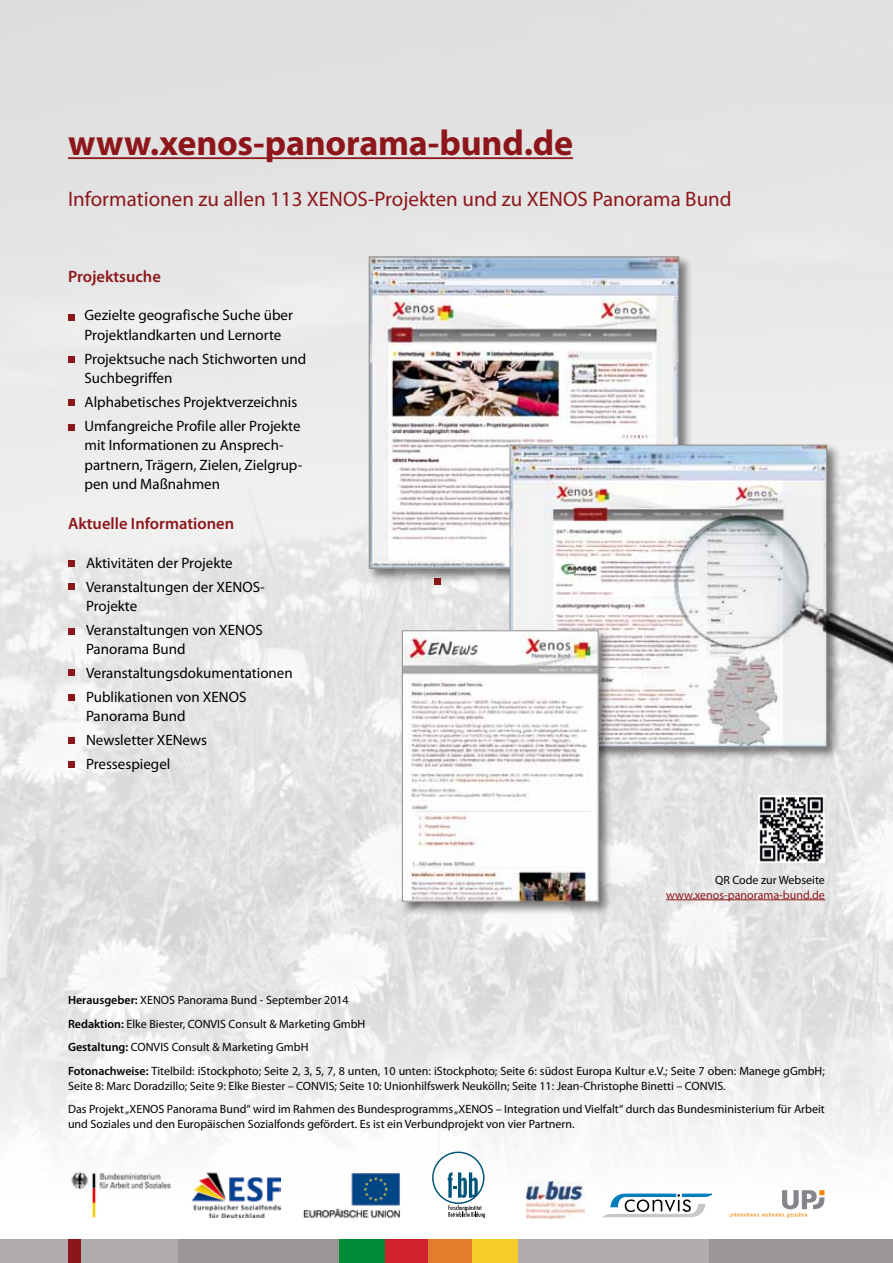
<style>
.page{position:relative;width:893px;height:1263px;background:#fff}
.page>*{position:absolute;margin:0;border:0;box-sizing:border-box;transform-origin:0 0}
.t1{font:700 36px "Myriad Pro";letter-spacing:-.005em;color:#8d161b}
.t2{font:21px "Myriad Pro";color:#8d161b}
.t3{font:600 16.5px "Myriad Pro";color:#8d161b}
.t4{font:15px/19.5px "Myriad Pro";color:#000}
.t5{font:12px/23.5px "Myriad Pro";color:#000}
.t6{font:12px "Myriad Pro";color:#8d161b}
.s1{font-weight:600}
</style>
<div class="page">
<img style="left:0;top:0;width:893px;height:1240px">
<div style="left:705px;top:1240px;width:188px;height:23px;background:#9a9597"></div>
<div style="left:176px;top:1240px;width:163px;height:23px;background:#9a9597"></div>
<div style="left:514px;top:1240px;width:195px;height:23px;background:#b0acad"></div>
<div style="left:0;top:1240px;width:177px;height:23px;background:#b0acad"></div>
<div style="left:68px;top:1240px;width:13px;height:23px;background:#8d161b"></div>
<div style="left:428px;top:1240px;width:46px;height:23px;background:#e17d2c"></div>
<div style="left:382px;top:1240px;width:46px;height:23px;background:#d0222d"></div>
<div style="left:339px;top:1240px;width:46px;height:23px;background:#008b37"></div>
<div style="left:472px;top:1240px;width:46px;height:23px;background:#f5ce2b"></div>
<img style="left:68px;top:1172px;width:105px;height:48px">
<img style="left:293px;top:1173px;width:107px;height:48px">
<img style="left:188px;top:1165px;width:93px;height:52px">
<svg style="left:730px;top:1190px;width:94px;height:27px"></svg>
<svg style="left:603px;top:1194px;width:109px;height:23px"></svg>
<img style="left:526px;top:1181px;width:59px;height:37px">
<svg style="left:448px;top:1172px;width:30px;height:26px"></svg>
<div style="left:432px;top:1151px;width:52px;height:53px;border:1px solid #00547a;border-radius:50%"></div>
<svg style="left:448px;top:1205px;width:37px;height:13px"></svg>
<div style="left:434px;top:578px;width:6px;height:7px;background:#8d161b"></div>
<div style="left:68px;top:694px;width:7px;height:6px;background:#8d161b"></div>
<div style="left:68px;top:314px;width:7px;height:6px;background:#8d161b"></div>
<div style="left:68px;top:356px;width:7px;height:6px;background:#8d161b"></div>
<div style="left:68px;top:399px;width:7px;height:7px;background:#8d161b"></div>
<div style="left:68px;top:583px;width:7px;height:7px;background:#8d161b"></div>
<div style="left:68px;top:628px;width:7px;height:7px;background:#8d161b"></div>
<div style="left:68px;top:424px;width:7px;height:6px;background:#8d161b"></div>
<div style="left:68px;top:560px;width:7px;height:6px;background:#8d161b"></div>
<div style="left:68px;top:669px;width:7px;height:7px;background:#8d161b"></div>
<div style="left:68px;top:738px;width:7px;height:6px;background:#8d161b"></div>
<div style="left:68px;top:761px;width:7px;height:6px;background:#8d161b"></div>
<div style="left:367px;top:254px;width:326px;height:329px;background:#000;opacity:.5"></div>
<img style="left:371px;top:258px;width:306px;height:309px">
<div style="left:507px;top:443px;width:334px;height:318px;background:#000;opacity:.5"></div>
<img style="left:512px;top:447px;width:313px;height:298px">
<div style="left:400px;top:628px;width:213px;height:287px;background:#000;opacity:.5"></div>
<img style="left:404px;top:632px;width:192px;height:267px">
<div style="left:402px;top:630px;width:196px;height:271px;border:1px solid #908b8d"></div>
<img style="left:645px;top:484px;width:248px;height:244px">
<img style="left:758px;top:796px;width:67px;height:66px">
<hr style="left:68px;top:157px;width:505px;height:2px;background:#8d161b">
<hr style="left:666px;top:899px;width:159px;height:1px;background:#8d161b">
<h1 class="t1" style="left:68px;top:119px;width:507px">www.xenos-panorama-bund.de</h1>
<h2 class="t2" style="left:68px;top:186px;width:665px">Informationen zu allen 113 XENOS-Projekten und zu XENOS Panorama Bund</h2>
<h3 class="t3" style="left:68px;top:266px;width:94px">Projektsuche</h3>
<p class="t4" style="left:68px;top:305px;width:227px;text-align:center">• Gezielte geografische Suche über<br>Projektlandkarten und Lernorte</p>
<p class="t4" style="left:85px;top:348px;width:223px;text-indent:-16px">• Projektsuche nach Stichworten und<br>Suchbegriffen</p>
<p class="t4" style="left:68px;top:392px;width:231px">• Alphabetisches Projektverzeichnis</p>
<p class="t4" style="left:85px;top:415px;width:219px;text-indent:-16px">• Umfangreiche Profile aller Projekte mit Informationen zu Ansprech&shy;partnern, Trägern, Zielen, Zielgrup&shy;pen und Maßnahmen</p>
<h3 class="t3" style="left:68px;top:513px;width:168px">Aktuelle Informationen</h3>
<p class="t4" style="left:68px;top:553px;width:166px">• Aktivitäten der Projekte</p>
<p class="t4" style="left:86px;top:577px;width:180px;text-indent:-18px">• Veranstaltungen der XENOS-<br>Projekte</p>
<p class="t4" style="left:86px;top:620px;width:178px;text-indent:-18px">• Veranstaltungen von XENOS<br>Panorama Bund</p>
<p class="t4" style="left:68px;top:663px;width:226px">• Veranstaltungsdokumentationen</p>
<p class="t4" style="left:86px;top:687px;width:162px;text-indent:-18px">• Publikationen von XENOS<br>Panorama Bund</p>
<p class="t4" style="left:68px;top:730px;width:140px">• Newsletter XENews</p>
<p class="t4" style="left:68px;top:754px;width:104px">• Pressespiegel</p>
<p class="t5" style="left:715px;top:868px;width:111px">QR Code zur Webseite</p>
<p class="t6" style="left:666px;top:887px;width:160px">www.xenos-panorama-bund.de</p>
<p class="t5" style="left:68px;top:988px;width:758px"><span class="s1">Herausgeber:</span> XENOS Panorama Bund - September 2014<br><span class="s1">Redaktion:</span> Elke Biester, CONVIS Consult &amp; Marketing GmbH<br><span class="s1">Gestaltung:</span> CONVIS Consult &amp; Marketing GmbH<br><span class="s1">Fotonachweise:</span> Titelbild: iStockphoto; Seite 2, 3, 5, 7, 8 unten, 10 unten: iStockphoto; Seite 6: südost Europa Kultur e.V.; Seite 7 oben: Manege gGmbH;</p>
<p class="t5" style="left:68px;top:1073px;width:758px">Seite 8: Marc Doradzillo; Seite 9: Elke Biester – CONVIS; Seite 10: Unionhilfswerk Neukölln; Seite 11: Jean-Christophe Binetti – CONVIS.<br>Das Projekt „XENOS Panorama Bund“ wird im Rahmen des Bundesprogramms „XENOS – Integration und Vielfalt“ durch das Bundesministerium für Arbeit</p>
<p class="t5" style="left:68px;top:1112px;width:508px">und Soziales und den Europäischen Sozialfonds gefördert. Es ist ein Verbundprojekt von vier Partnern.</p>
</div>
